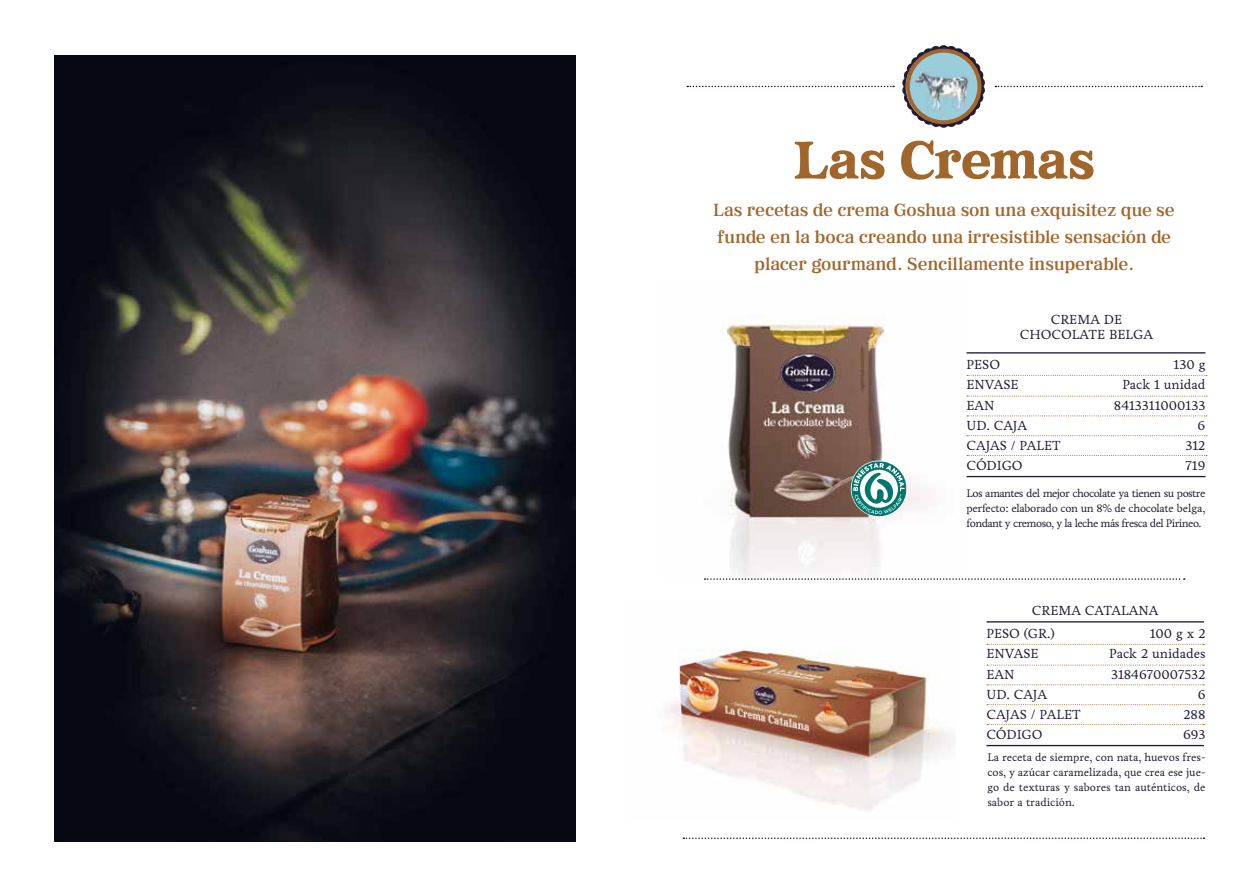
<style>
.page{position:relative;width:1259px;height:893px;background:#fff}
.page>*{position:absolute;margin:0;border:0;box-sizing:border-box;transform-origin:0 0}
.t1{font:700 54px "Everafter";letter-spacing:-.01em;color:#a1662c}
.t2{font:18px/27px "Everafter";letter-spacing:-.01em;color:#a1662c;text-align:center}
.t3{font:13.35px/20.1px "Livory";color:#231c34}
.t4{font:13.35px/15px "Livory";color:#231c33;text-align:center}
.t5{font:11.25px/15px "Livory";letter-spacing:-.005em;color:#231c33;text-align:justify}
</style>
<div class="page">
<img style="left:726px;top:316px;width:206px;height:262px">
<img style="left:663px;top:649px;width:291px;height:161px">
<hr style="left:986px;top:621px;width:218px;height:1px;background:#231c34">
<hr style="left:986px;top:745px;width:218px;height:1px;background:#231c34">
<svg style="left:987px;top:644px;width:217px;height:1px"></svg>
<svg style="left:987px;top:665px;width:217px;height:1px"></svg>
<svg style="left:987px;top:684px;width:217px;height:1px"></svg>
<svg style="left:987px;top:704px;width:217px;height:1px"></svg>
<svg style="left:987px;top:724px;width:217px;height:1px"></svg>
<hr style="left:966px;top:352px;width:239px;height:2px;background:#231c34">
<hr style="left:966px;top:476px;width:239px;height:1px;background:#231c34">
<svg style="left:967px;top:375px;width:240px;height:1px"></svg>
<svg style="left:967px;top:396px;width:240px;height:1px"></svg>
<svg style="left:967px;top:415px;width:240px;height:1px"></svg>
<svg style="left:967px;top:435px;width:240px;height:1px"></svg>
<svg style="left:967px;top:455px;width:240px;height:1px"></svg>
<svg style="left:683px;top:837px;width:521px;height:2px"></svg>
<svg style="left:704px;top:578px;width:480px;height:2px"></svg>
<img style="left:902px;top:45px;width:83px;height:83px">
<svg style="left:687px;top:86px;width:207px;height:1px"></svg>
<svg style="left:995px;top:86px;width:207px;height:1px"></svg>
<img style="left:54px;top:55px;width:521px;height:786px">
<svg style="left:851px;top:461px;width:55px;height:55px"></svg>
<h1 class="t1" style="left:793px;top:128px;width:303px">Las Cremas</h1>
<h2 class="t2" style="left:713px;top:196px;width:463px">Las recetas de crema Goshua son una exquisitez que se funde en la boca creando una irresistible sensación de placer gourmand. Sencillamente insuperable.</h2>
<p class="t4" style="left:1020px;top:312px;width:135px">CREMA DE<br>CHOCOLATE BELGA</p>
<p class="t3" style="left:966px;top:355px;width:96px">PESO<br>ENVASE<br>EAN<br>UD. CAJA<br>CAJAS / PALET<br>CÓDIGO</p>
<p class="t3" style="left:1114px;top:355px;width:93px;text-align:right">130 g<br>Pack 1 unidad<br>8413311000133<br>6<br>312<br>719</p>
<p class="t5" style="left:966px;top:485px;width:240px">Los amantes del mejor chocolate ya tienen su postre perfecto: elaborado con un 8% de chocolate belga, fondant y cremoso, y la leche más fresca del Pirineo.</p>
<p class="t4" style="left:1032px;top:603px;width:128px">CREMA CATALANA</p>
<p class="t3" style="left:1109px;top:624px;width:98px;text-align:right">100 g x 2<br>Pack 2 unidades<br>3184670007532<br>6<br>288<br>693</p>
<p class="t5" style="left:987px;top:750px;width:220px">La receta de siempre, con nata, huevos fres&shy;cos, y azúcar caramelizada, que crea ese jue&shy;go de texturas y sabores tan auténticos, de sabor a tradición.</p>
<p class="t3" style="left:986px;top:624px;width:96px">PESO (GR.)<br>ENVASE<br>EAN<br>UD. CAJA<br>CAJAS / PALET<br>CÓDIGO</p>
</div>
